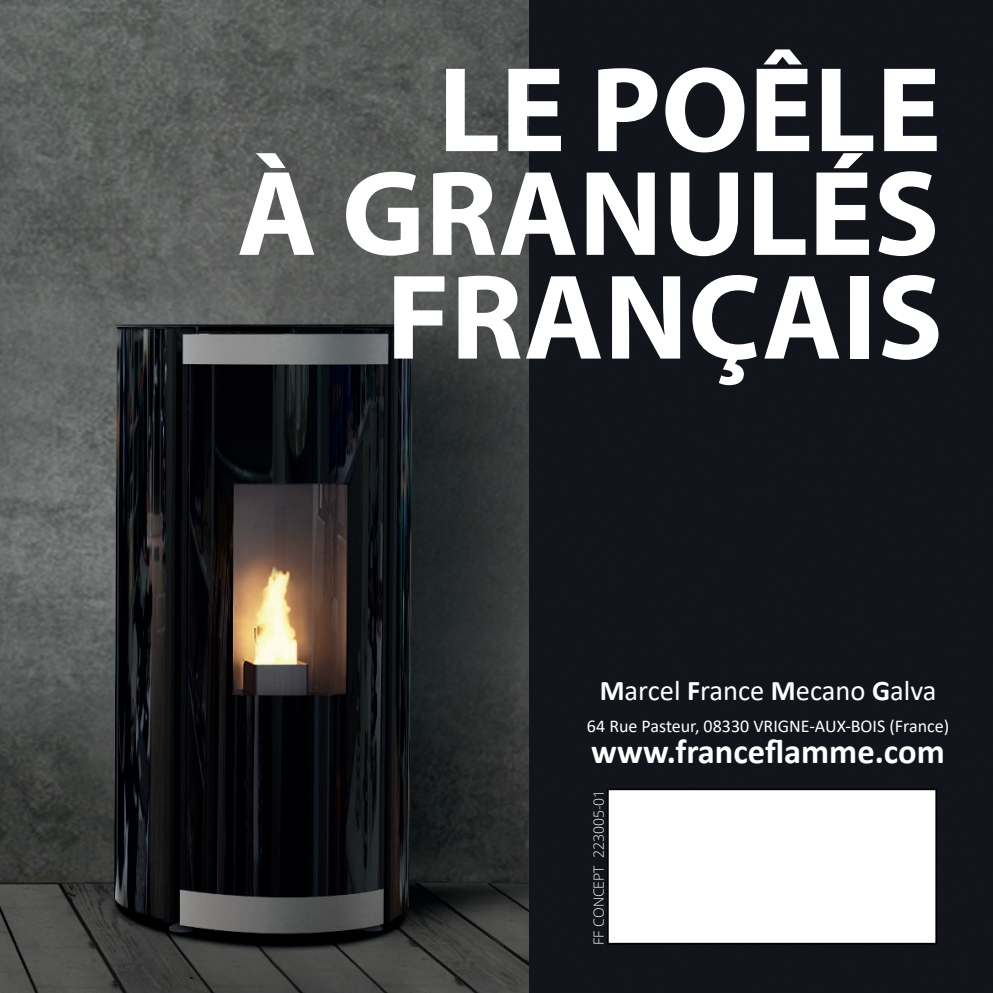
<style>
.page{position:relative;width:993px;height:993px;background:#fff}
.page>*{position:absolute;margin:0;border:0;box-sizing:border-box;transform-origin:0 0}
.t1{font:700 121.98px/103.6px "Myriad Pro";color:#fff;text-align:right}
.t2{font:700 34.48px "Calibri";color:#fff}
.t3{font:28.53px "Calibri";color:#fff}
.t4{font:18.03px "Calibri";color:#fff}
.t5{font:300 14px "Open Sans";color:#fff}
.s1{font-weight:700}
</style>
<div class="page">
<div style="left:528px;top:0;width:464px;height:992px;background:#12151b"></div>
<img style="left:0;top:0;width:528px;height:992px">
<div style="left:606px;top:788px;width:330px;height:156px;background:#fff;border:2px solid #000"></div>
<h1 class="t1" style="left:237px;top:62px;width:707px">LE POÊLE<br>À GRANULÉS<br>FRANÇAIS</h1>
<h3 class="t3" style="left:599px;top:680px;width:338px"><span class="s1">M</span>arcel <span class="s1">F</span>rance <span class="s1">M</span>ecano <span class="s1">G</span>alva</h3>
<p class="t4" style="left:586px;top:719px;width:363px">64 Rue Pasteur, 08330 VRIGNE-AUX-BOIS (France)</p>
<h2 class="t2" style="left:591px;top:727px;width:355px">www.franceflamme.com</h2>
<p class="t5" style="left:590px;top:944px;width:156px;rotate:-90deg">FF CONCEPT 223005-01</p>
</div>
